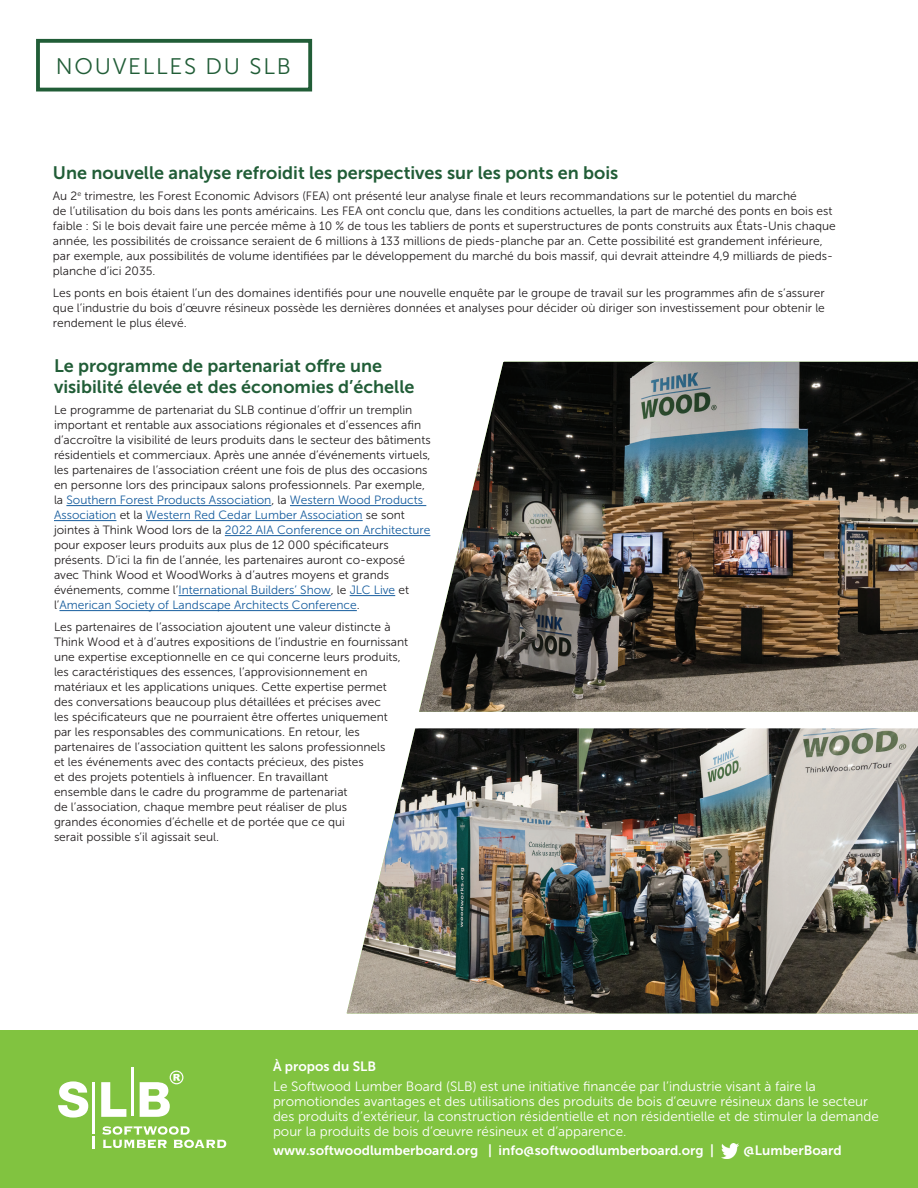
<style>
.page{position:relative;width:918px;height:1188px;background:#fff}
.page>*{position:absolute;margin:0;border:0;box-sizing:border-box;transform-origin:0 0}
.t1{font:22.5px "Museo Sans 300";letter-spacing:.075em;color:#215d37}
.Paragraph_Title{font:18px/21px "Museo Sans 700";color:#215d37}
.t2{font:13.5px/15px "Museo Sans 300";color:#fff}
.t3{font:13.5px "Museo Sans 700";color:#fff}
.Body{font:12px/15px "Museo Sans 300";color:#231f20}
.Last_Body{font:12px/15px "Museo Sans 300";color:#231f20;text-align:justify}
.s1{color:#175d9e}
</style>
<div class="page">
<img style="left:346px;top:740px;width:572px;height:274px">
<div style="left:36px;top:39px;width:276px;height:53px;border:4px solid #215d37"></div>
<img style="left:388px;top:361px;width:530px;height:379px">
<hr style="left:66px;top:505px;width:205px;height:1px;background:#175d9e">
<hr style="left:290px;top:505px;width:136px;height:1px;background:#175d9e">
<hr style="left:54px;top:520px;width:62px;height:1px;background:#175d9e">
<hr style="left:146px;top:520px;width:217px;height:1px;background:#175d9e">
<hr style="left:225px;top:535px;width:205px;height:1px;background:#175d9e">
<hr style="left:178px;top:595px;width:153px;height:1px;background:#175d9e">
<hr style="left:350px;top:595px;width:45px;height:1px;background:#175d9e">
<hr style="left:59px;top:610px;width:298px;height:1px;background:#175d9e">
<div style="left:0;top:1030px;width:918px;height:158px;background:#81c340"></div>
<img style="left:721px;top:1144px;width:18px;height:14px">
<svg style="left:58px;top:1081px;width:30px;height:37px"></svg>
<svg style="left:101px;top:1082px;width:25px;height:35px"></svg>
<hr style="left:93px;top:1083px;width:2px;height:51px;background:#fff">
<svg style="left:93px;top:1137px;width:2px;height:12px"></svg>
<hr style="left:132px;top:1067px;width:2px;height:49px;background:#fff">
<svg style="left:102px;top:1126px;width:124px;height:22px"></svg>
<svg style="left:140px;top:1071px;width:43px;height:46px"></svg>
<p class="t1" style="left:56px;top:54px;width:236px">NOUVELLES DU SLB</p>
<p class="Paragraph_Title" style="left:53px;top:162px;width:567px">Une nouvelle analyse refroidit les perspectives sur les ponts en bois</p>
<p class="Body" style="left:53px;top:189px;width:785px">Au 2<sup>e</sup> trimestre, les Forest Economic Advisors (FEA) ont présenté leur analyse finale et leurs recommandations sur le potentiel du marché<br>de l’utilisation du bois dans les ponts américains. Les FEA ont conclu que, dans les conditions actuelles, la part de marché des ponts en bois est faible : Si le bois devait faire une percée même à 10 % de tous les tabliers de ponts et superstructures de ponts construits aux États-Unis chaque année, les possibilités de croissance seraient de 6 millions à 133 millions de pieds-planche par an. Cette possibilité est grandement inférieure, par exemple, aux possibilités de volume identifiées par le développement du marché du bois massif, qui devrait atteindre 4,9 milliards de pieds&shy;planche d’ici 2035.</p>
<p class="Last_Body" style="left:53px;top:286px;width:774px">Les ponts en bois étaient l’un des domaines identifiés pour une nouvelle enquête par le groupe de travail sur les programmes afin de s’assurer que l’industrie du bois d’œuvre résineux possède les dernières données et analyses pour décider où diriger son investissement pour obtenir le rendement le plus élevé.</p>
<p class="Paragraph_Title" style="left:54px;top:355px;width:362px">Le programme de partenariat offre une visibilité élevée et des économies d’échelle</p>
<p class="Body" style="left:54px;top:403px;width:378px">Le programme de partenariat du SLB continue d’offrir un tremplin important et rentable aux associations régionales et d’essences afin d’accroître la visibilité de leurs produits dans le secteur des bâtiments résidentiels et commerciaux. Après une année d’événements virtuels, les partenaires de l’association créent une fois de plus des occasions en personne lors des principaux salons professionnels. Par exemple, la <span class="s1">Southern Forest Products Association</span>, la <span class="s1">Western Wood Products Association</span> et la <span class="s1">Western Red Cedar Lumber Association</span> se sont jointes à Think Wood lors de la <span class="s1">2022 AIA Conference on Architecture </span>pour exposer leurs produits aux plus de 12 000 spécificateurs présents. D’ici la fin de l’année, les partenaires auront co-exposé avec Think Wood et WoodWorks à d’autres moyens et grands événements, comme l’<span class="s1">International Builders’ Show</span>, le <span class="s1">JLC Live</span> et l’<span class="s1">American Society of Landscape Architects Conference</span>.</p>
<p class="Last_Body" style="left:54px;top:620px;width:356px;text-align:left">Les partenaires de l’association ajoutent une valeur distincte à Think Wood et à d’autres expositions de l’industrie en fournissant une expertise exceptionnelle en ce qui concerne leurs produits, les caractéristiques des essences, l’approvisionnement en matériaux et les applications uniques. Cette expertise permet des conversations beaucoup plus détaillées et précises avec<br>les spécificateurs que ne pourraient être offertes uniquement par les responsables des communications. En retour, les partenaires de l’association quittent les salons professionnels<br>et les événements avec des contacts précieux, des pistes<br>et des projets potentiels à influencer. En travaillant<br>ensemble dans le cadre du programme de partenariat<br>de l’association, chaque membre peut réaliser de plus<br>grandes économies d’échelle et de portée que ce qui<br>serait possible s’il agissait seul.</p>
<p class="t3" style="left:273px;top:1059px;width:105px">À propos du SLB</p>
<p class="t2" style="left:273px;top:1079px;width:607px">Le Softwood Lumber Board (SLB) est une initiative financée par l’industrie visant à faire la promotiondes avantages et des utilisations des produits de bois d’œuvre résineux dans le secteur des produits d’extérieur, la construction résidentielle et non résidentielle et de stimuler la demande pour la produits de bois d’œuvre résineux et d’apparence.</p>
<p class="t3" style="left:273px;top:1143px;width:443px">www.softwoodlumberboard.org | info@softwoodlumberboard.org |</p>
<p class="t3" style="left:744px;top:1143px;width:99px">@LumberBoard</p>
</div>
